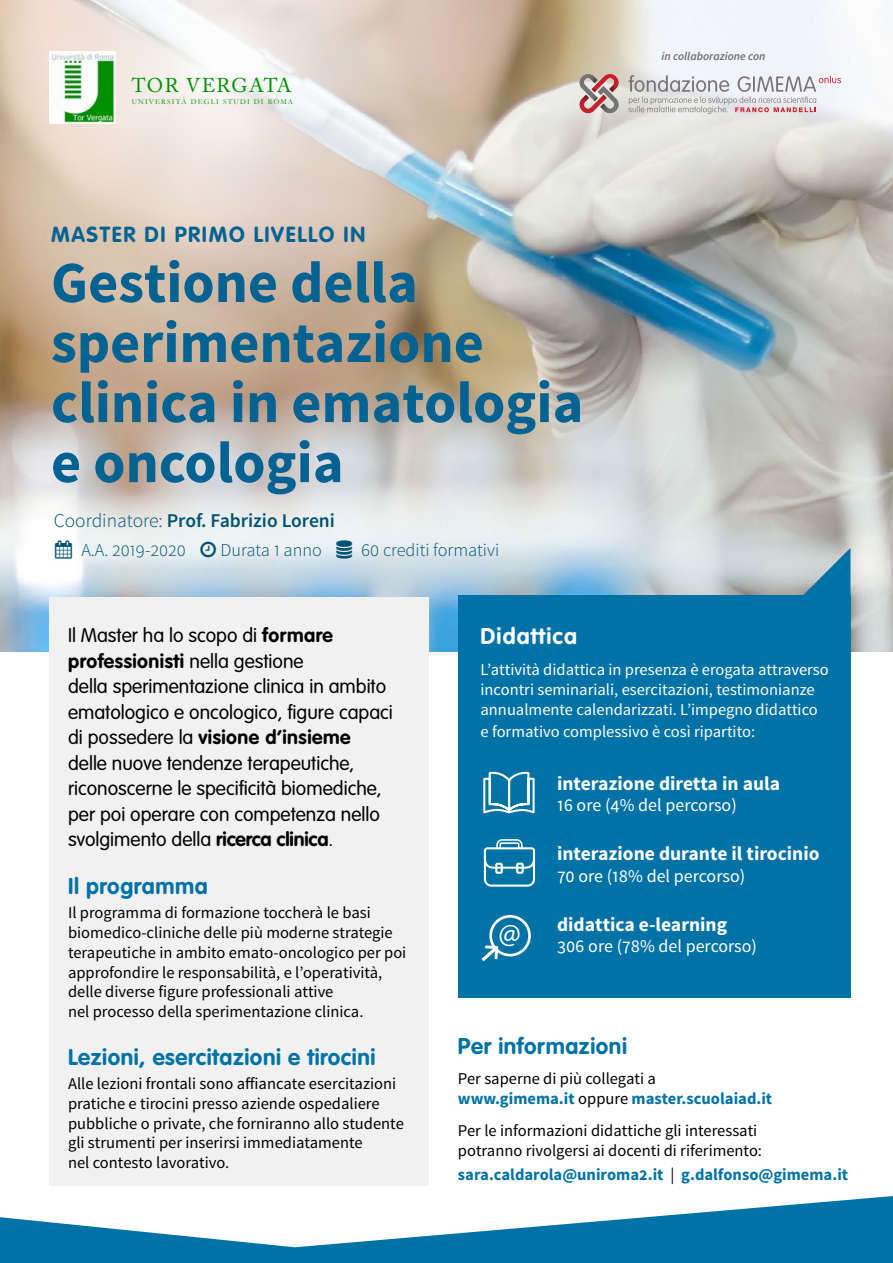
<style>
.page{position:relative;width:893px;height:1263px;background:#fff}
.page>*{position:absolute;margin:0;border:0;box-sizing:border-box;transform-origin:0 0}
.t1{font:700 58.2px/60px "Source Sans Pro";color:#026292}
.t2{font:700 22.5px "VAG Rounded Std";letter-spacing:.025em;color:#0072a6}
.t3{font:700 22.5px "VAG Rounded Std";color:#fff}
.t4{font:700 21.6px "VAG Rounded Std";letter-spacing:.075em;color:#026292}
.t5{font:19.8px "Adobe Caslon Pro";letter-spacing:.06em;color:#008f01}
.t6{font:300 19.5px/25.5px "VAG Rounded Std";color:#000}
.t7{font:700 19.5px "Source Sans Pro";color:#fff}
.t8{font:600 19.5px "Source Sans Pro";color:#005370}
.t9{font:300 18.3px "Source Sans Pro";color:#005370}
.t10{font:18px "Source Sans Pro";color:#fff}
.t11{font:16.5px/19.8px "Source Sans Pro";color:#000}
.t12{font:16.5px/19.8px "Source Sans Pro";color:#fff}
.t13{font:700 16.5px/19.8px "Source Sans Pro";color:#0072a6}
.t14{font:italic 600 11.7px "Source Sans Pro";color:#6d6e71}
.t15{font:7.5px "Garamond";letter-spacing:.15em;color:#008f01}
.s1{font-weight:300}
.s2{font-weight:700}
.s3{font-weight:400;color:#000}
</style>
<div class="page">
<img style="left:0;top:0;width:893px;height:652px">
<img style="left:0;top:0;width:547px;height:400px">
<div style="left:458px;top:595px;width:392px;height:402px;background:#0072a6"></div>
<svg style="left:801px;top:548px;width:49px;height:47px;background:#68a1b9"></svg>
<img style="left:50px;top:52px;width:65px;height:72px">
<svg style="left:628px;top:75px;width:213px;height:39px"></svg>
<img style="left:579px;top:74px;width:40px;height:40px">
<svg style="left:0;top:1196px;width:893px;height:67px;fill:#0072a6"></svg>
<div style="left:49px;top:597px;width:379px;height:589px;background:#f1f1f2"></div>
<svg style="left:483px;top:839px;width:53px;height:48px"></svg>
<div style="left:489px;top:915px;width:42px;height:41px;border:3px solid #fff;border-radius:50%"></div>
<svg style="left:482px;top:945px;width:16px;height:16px"></svg>
<svg style="left:483px;top:771px;width:52px;height:43px"></svg>
<svg style="left:200px;top:541px;width:16px;height:16px"></svg>
<svg style="left:336px;top:540px;width:16px;height:18px"></svg>
<p class="t5" style="left:132px;top:74px;width:162px">TOR VERGATA</p>
<p class="t15" style="left:132px;top:97px;width:163px">UNIVERSITÀ DEGLI STUDI DI ROMA</p>
<h3 class="t4" style="left:51px;top:222px;width:316px">Master di primo livello in</h3>
<h1 class="t1" style="left:51px;top:255px;width:534px">Gestione della sperimentazione clinica in ematologia e oncologia</h1>
<p class="t8" style="left:54px;top:509px;width:283px"><span class="s1">Coordinatore:</span> Prof. Fabrizio Loreni</p>
<p class="t9" style="left:55px;top:538px;width:132px">▲ A.A. 2019-2020</p>
<p class="t9" style="left:221px;top:538px;width:103px">Durata 1 anno</p>
<p class="t9" style="left:361px;top:538px;width:140px">60 crediti formativi</p>
<p class="t14" style="left:662px;top:49px;width:105px">in collaborazione con</p>
<p class="t6" style="left:68px;top:623px;width:326px">Il Master ha lo scopo di <span class="s2">formare professionisti</span> nella gestione<br>della sperimentazione clinica in ambito ematologico e oncologico, figure capaci di possedere la <span class="s2">visione d’insieme </span>delle nuove tendenze terapeutiche, riconoscerne le specificità biomediche, per poi operare con competenza nello svolgimento della <span class="s2">ricerca clinica</span>.</p>
<h2 class="t2" style="left:68px;top:873px;width:141px">Il programma</h2>
<p class="t11" style="left:68px;top:903px;width:340px">Il programma di formazione toccherà le basi biomedico-cliniche delle più moderne strategie terapeutiche in ambito emato-oncologico per poi approfondire le responsabilità, e l’operatività, delle diverse figure professionali attive<br>nel processo della sperimentazione clinica.</p>
<h2 class="t2" style="left:68px;top:1044px;width:309px">Lezioni, esercitazioni e tirocini</h2>
<p class="t11" style="left:68px;top:1074px;width:337px">Alle lezioni frontali sono affiancate esercitazioni pratiche e tirocini presso aziende ospedaliere pubbliche o private, che forniranno allo studente gli strumenti per inserirsi immediatamente<br>nel contesto lavorativo.</p>
<h2 class="t3" style="left:480px;top:623px;width:98px">Didattica</h2>
<p class="t12" style="left:480px;top:660px;width:350px">L’attività didattica in presenza è erogata attraverso incontri seminariali, esercitazioni, testimonianze annualmente calendarizzati. L’impegno didattico</p>
<p class="t12" style="left:480px;top:721px;width:276px">e formativo complessivo è così ripartito:</p>
<p class="t7" style="left:557px;top:771px;width:225px">interazione diretta in aula</p>
<p class="t10" style="left:557px;top:794px;width:181px">16 ore (4% del percorso)</p>
<p class="t7" style="left:557px;top:841px;width:264px">interazione durante il tirocinio</p>
<p class="t10" style="left:557px;top:865px;width:190px">70 ore (18% del percorso)</p>
<p class="t7" style="left:557px;top:912px;width:172px">didattica e-learning</p>
<p class="t10" style="left:498px;top:935px;width:260px"><sup>@</sup> 306 ore (78% del percorso)</p>
<h2 class="t2" style="left:458px;top:1033px;width:171px">Per informazioni</h2>
<p class="t13" style="left:458px;top:1069px;width:316px"><span class="s3">Per saperne di più collegati a </span>www.gimema.it <span class="s3">oppure</span> master.scuolaiad.it</p>
<p class="t11" style="left:458px;top:1121px;width:306px">Per le informazioni didattiche gli interessati potranno rivolgersi ai docenti di riferimento:</p>
<p class="t13" style="left:458px;top:1165px;width:392px">sara.caldarola@uniroma2.it <span class="s3">|</span> g.dalfonso@gimema.it</p>
</div>
